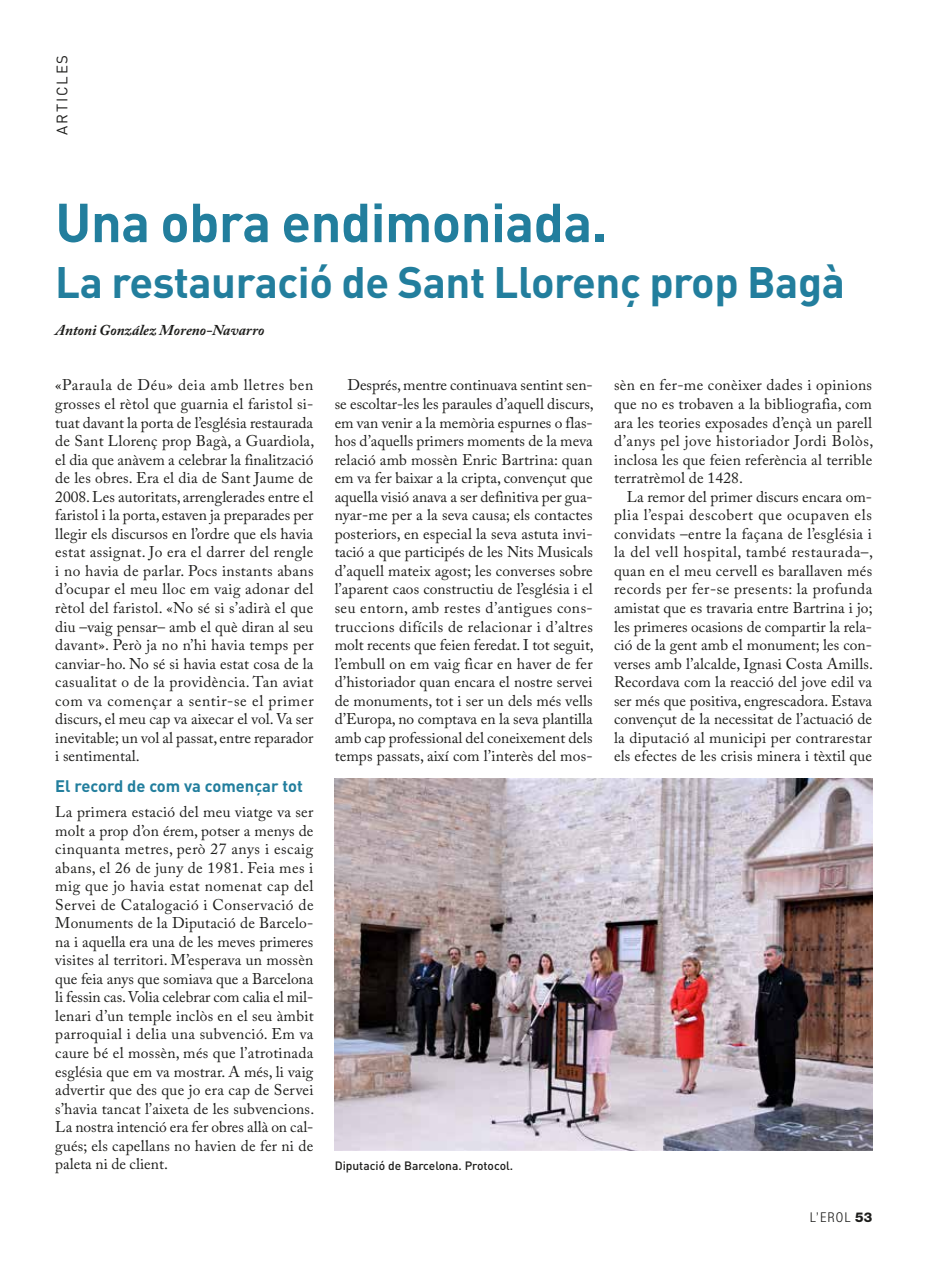
<style>
.page{position:relative;width:936px;height:1263px;background:#fff}
.page>*{position:absolute;margin:0;border:0;box-sizing:border-box;transform-origin:0 0}
.t1{font:700 54px "DIN";letter-spacing:-.01em;color:#227e9d}
.t2{font:700 43.5px "DIN";letter-spacing:-.01em;color:#227e9d}
.t3{font:700 16.5px "DIN";color:#227e9d}
.t4{font:15.45px/18.6px "Adobe Caslon Pro";letter-spacing:.015em;color:#1d1d1b;text-align:justify}
.t5{font:italic 700 15px "Adobe Caslon Pro";color:#1d1d1b}
.t6{font:15px "DIN";letter-spacing:.12em;color:#1d1d1b}
.t7{font:300 condensed 13.5px "Helvetica Neue LT Std";color:#1d1d1b}
.t8{font:500 12px "DIN";color:#1d1d1b}
.s1{font-weight:800;font-stretch:normal}
</style>
<div class="page">
<img style="left:334px;top:778px;width:538px;height:373px">
<p class="t6" style="left:53px;top:135px;width:82px;rotate:-90deg">ARTICLES</p>
<h1 class="t1" style="left:55px;top:187px;width:553px">Una obra endimoniada.</h1>
<h2 class="t2" style="left:55px;top:254px;width:791px">La restauració de Sant Llorenç prop Bagà</h2>
<p class="t5" style="left:55px;top:321px;width:210px">Antoni González Moreno-Navarro</p>
<p class="t4" style="left:55px;top:376px;width:260px">«Paraula de Déu» deia amb lletres ben grosses el rètol que guarnia el faristol si&shy;tuat davant la porta de l’església restaurada de Sant Llorenç prop Bagà, a Guardiola, el dia que anàvem a celebrar la finalització de les obres. Era el dia de Sant Jaume de 2008. Les autoritats, arrenglerades entre el faristol i la porta, estaven ja preparades per llegir els discursos en l’ordre que els havia estat assignat. Jo era el darrer del rengle i no havia de parlar. Pocs instants abans d’ocupar el meu lloc em vaig adonar del rètol del faristol. «No sé si s’adirà el que diu –vaig pensar– amb el què diran al seu davant». Però ja no n’hi havia temps per canviar-ho. No sé si havia estat cosa de la casualitat o de la providència. Tan aviat com va començar a sentir-se el primer discurs, el meu cap va aixecar el vol. Va ser inevitable; un vol al passat, entre reparador i sentimental.</p>
<p class="t3" style="left:55px;top:775px;width:249px">El record de com va començar tot</p>
<p class="t4" style="left:55px;top:802px;width:260px;text-align:left">La primera estació del meu viatge va ser molt a prop d’on érem, potser a menys de cinquanta metres, però 27 anys i escaig abans, el 26 de juny de 1981. Feia mes i mig que jo havia estat nomenat cap del Servei de Catalogació i Conservació de Monuments de la Diputació de Barcelo&shy;na i aquella era una de les meves primeres visites al territori. M’esperava un mossèn que feia anys que somiava que a Barcelona li fessin cas. Volia celebrar com calia el mil· lenari d’un temple inclòs en el seu àmbit parroquial i delia una subvenció. Em va caure bé el mossèn, més que l’atrotinada església que em va mostrar. A més, li vaig advertir que des que jo era cap de Servei s’havia tancat l’aixeta de les subvencions.<br>La nostra intenció era fer obres allà on cal&shy;gués; els capellans no havien de fer ni de paleta ni de client.</p>
<p class="t4" style="left:334px;top:376px;width:261px;text-indent:13px">Després, mentre continuava sentint sen&shy;se escoltar-les les paraules d’aquell discurs, em van venir a la memòria espurnes o flas&shy;hos d’aquells primers moments de la meva relació amb mossèn Enric Bartrina: quan em va fer baixar a la cripta, convençut que aquella visió anava a ser definitiva per gua&shy;nyar-me per a la seva causa; els contactes posteriors, en especial la seva astuta invi&shy;tació a que participés de les Nits Musicals d’aquell mateix agost; les converses sobre l’aparent caos constructiu de l’església i el seu entorn, amb restes d’antigues cons&shy;truccions difícils de relacionar i d’altres molt recents que feien feredat. I tot seguit, l’embull on em vaig ficar en haver de fer d’historiador quan encara el nostre servei de monuments, tot i ser un dels més vells d’Europa, no comptava en la seva plantilla amb cap professional del coneixement dels temps passats, així com l’interès del mos-</p>
<p class="t4" style="left:614px;top:376px;width:261px">sèn en fer-me conèixer dades i opinions que no es trobaven a la bibliografia, com ara les teories exposades d’ençà un parell d’anys pel jove historiador Jordi Bolòs, inclosa les que feien referència al terrible terratrèmol de 1428.</p>
<p class="t4" style="left:614px;top:487px;width:260px;text-indent:13px">La remor del primer discurs encara om&shy;plia l’espai descobert que ocupaven els convidats –entre la façana de l’església i la del vell hospital, també restaurada–, quan en el meu cervell es barallaven més records per fer-se presents: la profunda amistat que es travaria entre Bartrina i jo; les primeres ocasions de compartir la rela&shy;ció de la gent amb el monument; les con&shy;verses amb l’alcalde, Ignasi Costa Amills.<br>Recordava com la reacció del jove edil va ser més que positiva, engrescadora. Estava convençut de la necessitat de l’actuació de la diputació al municipi per contrarestar els efectes de les crisis minera i tèxtil que</p>
<p class="t8" style="left:334px;top:1158px;width:180px">Diputació de Barcelona. Protocol.</p>
<p class="t7" style="left:810px;top:1209px;width:63px">L’EROL <span class="s1">53</span></p>
</div>
